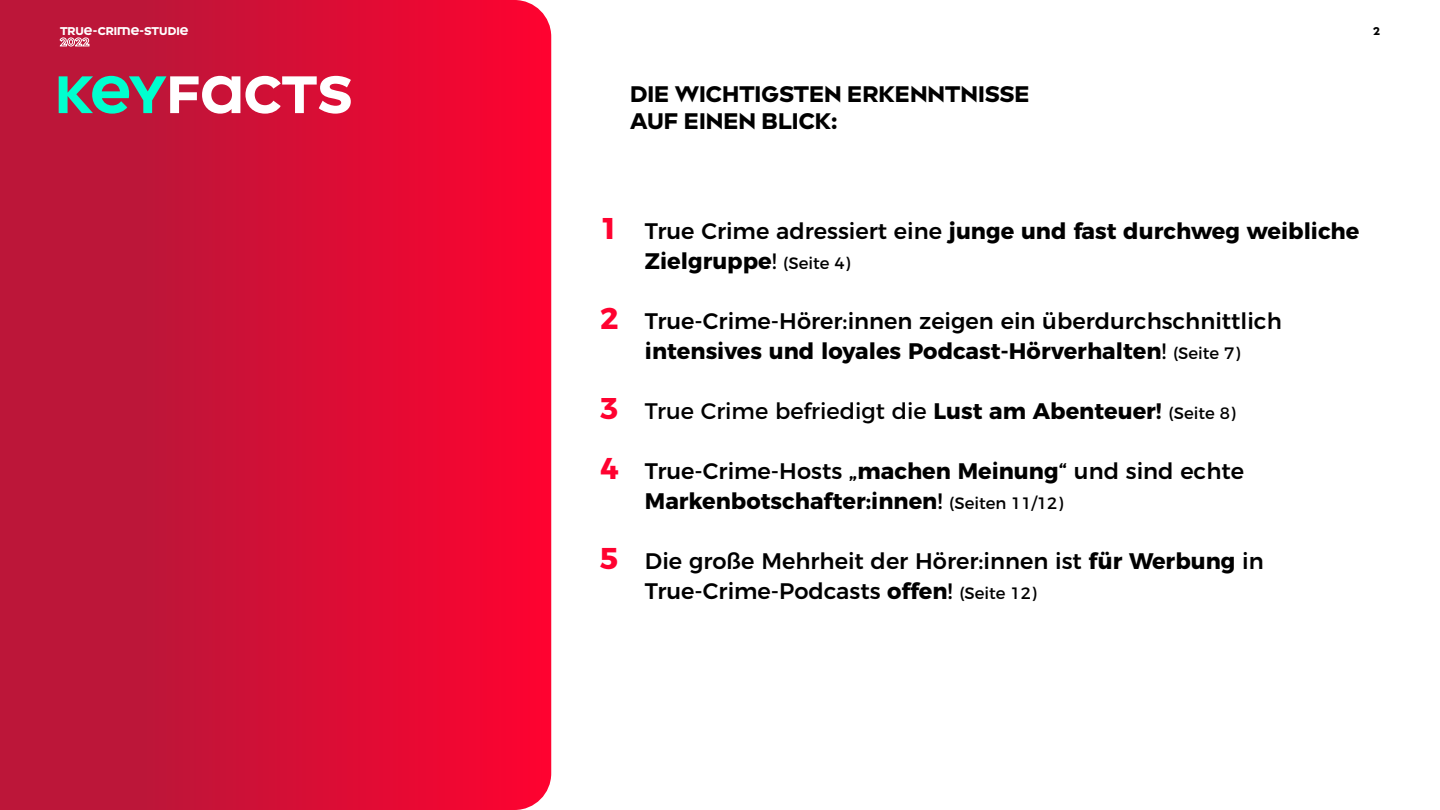
<style>
.page{position:relative;width:1440px;height:810px;background:#fff}
.page>*{position:absolute;margin:0;border:0;box-sizing:border-box;transform-origin:0 0}
.t1{font:800 52.5px "Seven One Head 01 Head";color:#fff}
.t2{font:500 22.5px/30px "Montserrat";color:#000;text-align:center}
.t3{font:700 22.5px/30px "Montserrat";color:#000}
.t4{font:22.5px "Montserrat";color:#000}
.t5{font:800 22.5px "Seven One Head 01 Head";color:#000}
.t6{font:800 11.25px/11.2px "Seven One Head 01 Head";color:#fff}
.t7{font:800 11.25px "Seven One Head 01 Head";color:#000}
.s1{color:#00ffcf}
.s2{font-size:30px;color:#ff0230}
.s3{font-weight:500}
.s4{font-weight:400}
.s5{font-weight:400;font-size:16.5px}
.s6{font-weight:700;font-size:30px;color:#ff0230}
.s7{font-weight:700}
.s8{font-size:16.5px}
</style>
<div class="page">
<svg style="left:0;top:0;width:551px;height:810px;background:#d40e35"></svg>
<p class="t6" style="left:60px;top:25px;width:130px">TRUE-CRIME-STUDIE<br>2022</p>
<h1 class="t1" style="left:55px;top:60px;width:299px"><span class="s1">KEY</span>FACTS</h1>
<p class="t5" style="left:630px;top:79px;width:401px">DIE WICHTIGSTEN ERKENNTNISSE</p>
<p class="t5" style="left:630px;top:106px;width:209px">AUF EINEN BLICK:</p>
<p class="t7" style="left:1373px;top:23px;width:8px">2</p>
<p class="t3" style="left:645px;top:214px;width:716px;text-indent:-45px"><span class="s2">1</span> <span class="s3">True Crime adressiert eine</span> junge und fast durchweg weibliche<br>Zielgruppe<span class="s4">!</span> <span class="s5">(Seite 4)</span></p>
<p class="t2" style="left:600px;top:304px;width:683px"><span class="s6">2</span> True-Crime-Hörer:innen zeigen ein überdurchschnittlich <span class="s7">intensives und loyales Podcast-Hörverhalten</span><span class="s4">!</span> <span class="s5">(Seite 7)</span></p>
<p class="t4" style="left:600px;top:393px;width:637px"><span class="s6">3</span> True Crime befriedigt die <span class="s7">Lust am Abenteuer!</span> <span class="s8">(Seite 8)</span></p>
<p class="t3" style="left:645px;top:454px;width:601px;text-indent:-45px"><span class="s2">4</span> <span class="s3">True-Crime-Hosts „</span>machen Meinung<span class="s3">“ und sind echte<br></span>Markenbotschafter:innen<span class="s3">!</span> <span class="s5">(Seiten 11/12)</span></p>
<p class="t2" style="left:645px;top:544px;width:620px;text-align:left;text-indent:-45px"><span class="s6">5</span> Die große Mehrheit der Hörer:innen ist <span class="s7">für Werbung</span> in<br>True-Crime-Podcasts <span class="s7">offen</span>! <span class="s5">(Seite 12)</span></p>
</div>
